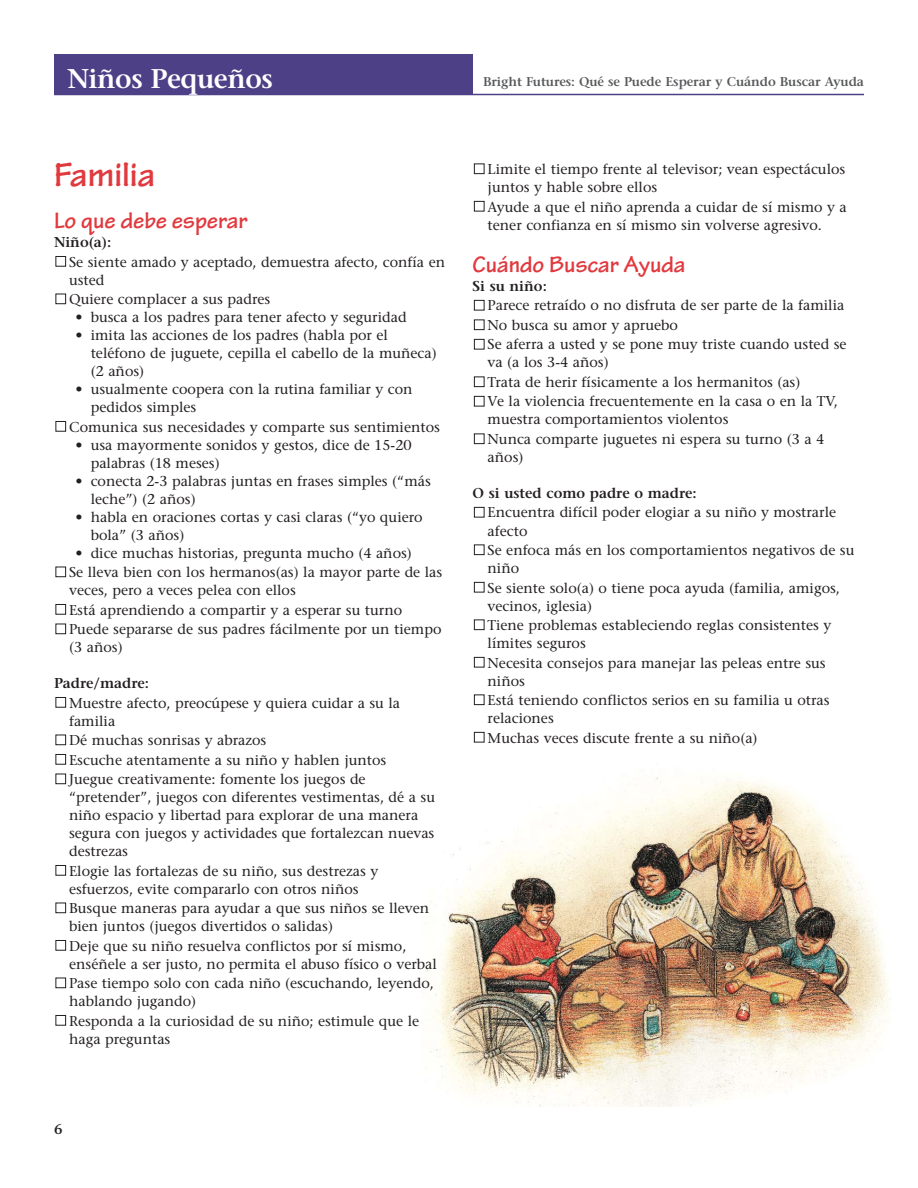
<style>
.page{position:relative;width:918px;height:1188px;background:#fff}
.page>*{position:absolute;margin:0;border:0;box-sizing:border-box;transform-origin:0 0}
.t1{font:36px "Tekton MM 503 488";color:#e0393e}
.t2{font:600 27px "Stone Serif";letter-spacing:-.02em;color:#fff}
.t3{font:24px "Tekton MM 503 488";color:#e0393e}
.t4{font:14.25px/18px "Stone Serif";color:#231f20}
.t5{font:600 14.25px "Stone Serif";color:#231f20}
.t6{font:600 12.75px "Stone Serif";letter-spacing:-.005em;color:#58595b}
</style>
<div class="page">
<img style="left:423px;top:736px;width:468px;height:371px">
<hr style="left:54px;top:94px;width:810px;height:1px;background:#4e4087">
<div style="left:54px;top:54px;width:418px;height:40px;background:#4e4087"></div>
<div style="left:474px;top:732px;width:10px;height:10px;background:#fff"></div>
<div style="left:474px;top:732px;width:10px;height:10px;border:1px solid #231f20"></div>
<div style="left:474px;top:694px;width:10px;height:11px;border:1px solid #231f20"></div>
<div style="left:474px;top:657px;width:10px;height:11px;border:1px solid #231f20"></div>
<div style="left:474px;top:620px;width:10px;height:10px;border:1px solid #231f20"></div>
<div style="left:474px;top:582px;width:10px;height:10px;border:1px solid #231f20"></div>
<div style="left:474px;top:544px;width:10px;height:11px;border:1px solid #231f20"></div>
<div style="left:474px;top:507px;width:10px;height:11px;border:1px solid #231f20"></div>
<div style="left:474px;top:434px;width:10px;height:10px;border:1px solid #231f20"></div>
<div style="left:474px;top:396px;width:10px;height:10px;border:1px solid #231f20"></div>
<div style="left:474px;top:376px;width:10px;height:11px;border:1px solid #231f20"></div>
<div style="left:474px;top:339px;width:10px;height:11px;border:1px solid #231f20"></div>
<div style="left:474px;top:320px;width:10px;height:10px;border:1px solid #231f20"></div>
<div style="left:474px;top:300px;width:10px;height:10px;border:1px solid #231f20"></div>
<div style="left:474px;top:201px;width:10px;height:11px;border:1px solid #231f20"></div>
<div style="left:474px;top:164px;width:10px;height:10px;border:1px solid #231f20"></div>
<div style="left:56px;top:1015px;width:10px;height:11px;border:1px solid #231f20"></div>
<div style="left:56px;top:978px;width:10px;height:10px;border:1px solid #231f20"></div>
<div style="left:56px;top:940px;width:10px;height:11px;border:1px solid #231f20"></div>
<div style="left:56px;top:903px;width:10px;height:10px;border:1px solid #231f20"></div>
<div style="left:56px;top:865px;width:10px;height:11px;border:1px solid #231f20"></div>
<div style="left:56px;top:774px;width:10px;height:10px;border:1px solid #231f20"></div>
<div style="left:56px;top:754px;width:10px;height:11px;border:1px solid #231f20"></div>
<div style="left:56px;top:735px;width:10px;height:10px;border:1px solid #231f20"></div>
<div style="left:56px;top:697px;width:10px;height:11px;border:1px solid #231f20"></div>
<div style="left:56px;top:624px;width:10px;height:10px;border:1px solid #231f20"></div>
<div style="left:56px;top:604px;width:10px;height:11px;border:1px solid #231f20"></div>
<div style="left:56px;top:567px;width:10px;height:10px;border:1px solid #231f20"></div>
<div style="left:56px;top:421px;width:10px;height:11px;border:1px solid #231f20"></div>
<div style="left:56px;top:294px;width:10px;height:10px;border:1px solid #231f20"></div>
<div style="left:56px;top:256px;width:10px;height:11px;border:1px solid #231f20"></div>
<h2 class="t2" style="left:68px;top:68px;width:207px">Niños Pequeños</h2>
<h1 class="t1" style="left:54px;top:162px;width:103px">Familia</h1>
<h3 class="t3" style="left:54px;top:212px;width:195px">Lo que debe esperar</h3>
<p class="t5" style="left:54px;top:237px;width:59px">Niño(a):</p>
<p class="t4" style="left:69px;top:254px;width:377px">Se siente amado y aceptado, demuestra afecto, confía en usted</p>
<p class="t4" style="left:69px;top:292px;width:203px">Quiere complacer a sus padres</p>
<p class="t4" style="left:76px;top:310px;width:333px">• busca a los padres para tener afecto y seguridad</p>
<p class="t4" style="left:91px;top:328px;width:348px;text-indent:-15px">• imita las acciones de los padres (habla por el teléfono de juguete, cepilla el cabello de la muñeca) (2 años)</p>
<p class="t4" style="left:91px;top:382px;width:323px;text-indent:-15px">• usualmente coopera con la rutina familiar y con pedidos simples</p>
<p class="t4" style="left:69px;top:419px;width:372px">Comunica sus necesidades y comparte sus sentimientos</p>
<p class="t4" style="left:91px;top:437px;width:323px;text-indent:-15px">• usa mayormente sonidos y gestos, dice de 15-20 palabras (18 meses)</p>
<p class="t4" style="left:91px;top:473px;width:342px;text-indent:-15px">• conecta 2-3 palabras juntas en frases simples (“más leche”) (2 años)</p>
<p class="t4" style="left:91px;top:509px;width:334px;text-indent:-15px">• habla en oraciones cortas y casi claras (“yo quiero bola” (3 años)</p>
<p class="t4" style="left:69px;top:544px;width:375px;line-height:19.5px;text-indent:6px">• dice muchas historias, pregunta mucho (4 años)<br>Se lleva bien con los hermanos(as) la mayor parte de las</p>
<p class="t4" style="left:69px;top:582px;width:374px;line-height:19.5px">veces, pero a veces pelea con ellos<br>Está aprendiendo a compartir y a esperar su turno<br>Puede separarse de sus padres fácilmente por un tiempo</p>
<p class="t4" style="left:69px;top:640px;width:55px">(3 años)</p>
<p class="t5" style="left:54px;top:678px;width:97px">Padre/madre:</p>
<p class="t4" style="left:69px;top:695px;width:333px">Muestre afecto, preocúpese y quiera cuidar a su la familia</p>
<p class="t4" style="left:69px;top:732px;width:319px;line-height:19.5px">Dé muchas sonrisas y abrazos<br>Escuche atentamente a su niño y hablen juntos<br>Juegue creativamente: fomente los juegos de</p>
<p class="t4" style="left:69px;top:790px;width:367px">“pretender”, juegos con diferentes vestimentas, dé a su niño espacio y libertad para explorar de una manera segura con juegos y actividades que fortalezcan nuevas destrezas</p>
<p class="t4" style="left:69px;top:863px;width:311px">Elogie las fortalezas de su niño, sus destrezas y esfuerzos, evite compararlo con otros niños</p>
<p class="t4" style="left:69px;top:901px;width:362px">Busque maneras para ayudar a que sus niños se lleven bien juntos (juegos divertidos o salidas)</p>
<p class="t4" style="left:69px;top:938px;width:369px">Deje que su niño resuelva conflictos por sí mismo, enséñele a ser justo, no permita el abuso físico o verbal</p>
<p class="t4" style="left:69px;top:976px;width:366px">Pase tiempo solo con cada niño (escuchando, leyendo, hablando jugando)</p>
<p class="t4" style="left:69px;top:1013px;width:352px">Responda a la curiosidad de su niño; estimule que le haga preguntas</p>
<p class="t6" style="left:483px;top:77px;width:382px">Bright Futures: Qué se Puede Esperar y Cuándo Buscar Ayuda</p>
<p class="t4" style="left:488px;top:162px;width:359px">Limite el tiempo frente al televisor; vean espectáculos juntos y hable sobre ellos</p>
<p class="t4" style="left:488px;top:199px;width:361px">Ayude a que el niño aprenda a cuidar de sí mismo y a tener confianza en sí mismo sin volverse agresivo.</p>
<h3 class="t3" style="left:472px;top:256px;width:215px">Cuándo Buscar Ayuda</h3>
<p class="t5" style="left:472px;top:281px;width:76px">Si su niño:</p>
<p class="t4" style="left:488px;top:297px;width:361px;line-height:19.5px">Parece retraído o no disfruta de ser parte de la familia<br>No busca su amor y apruebo<br>Se aferra a usted y se pone muy triste cuando usted se</p>
<p class="t4" style="left:488px;top:354px;width:352px;line-height:19.5px">va (a los 3-4 años)<br>Trata de herir físicamente a los hermanitos (as)<br>Ve la violencia frecuentemente en la casa o en la TV,</p>
<p class="t4" style="left:488px;top:411px;width:338px;line-height:19.5px">muestra comportamientos violentos<br>Nunca comparte juguetes ni espera su turno (3 a 4</p>
<p class="t4" style="left:488px;top:450px;width:37px">años)</p>
<p class="t5" style="left:472px;top:488px;width:226px">O si usted como padre o madre:</p>
<p class="t4" style="left:488px;top:505px;width:350px">Encuentra difícil poder elogiar a su niño y mostrarle afecto</p>
<p class="t4" style="left:488px;top:543px;width:368px">Se enfoca más en los comportamientos negativos de su niño</p>
<p class="t4" style="left:488px;top:580px;width:354px">Se siente solo(a) o tiene poca ayuda (familia, amigos, vecinos, iglesia)</p>
<p class="t4" style="left:488px;top:618px;width:345px">Tiene problemas estableciendo reglas consistentes y límites seguros</p>
<p class="t4" style="left:488px;top:655px;width:340px">Necesita consejos para manejar las peleas entre sus niños</p>
<p class="t4" style="left:488px;top:693px;width:344px">Está teniendo conflictos serios en su familia u otras relaciones</p>
<p class="t4" style="left:488px;top:730px;width:272px">Muchas veces discute frente a su niño(a)</p>
<p class="t5" style="left:54px;top:1123px;width:10px">6</p>
</div>
